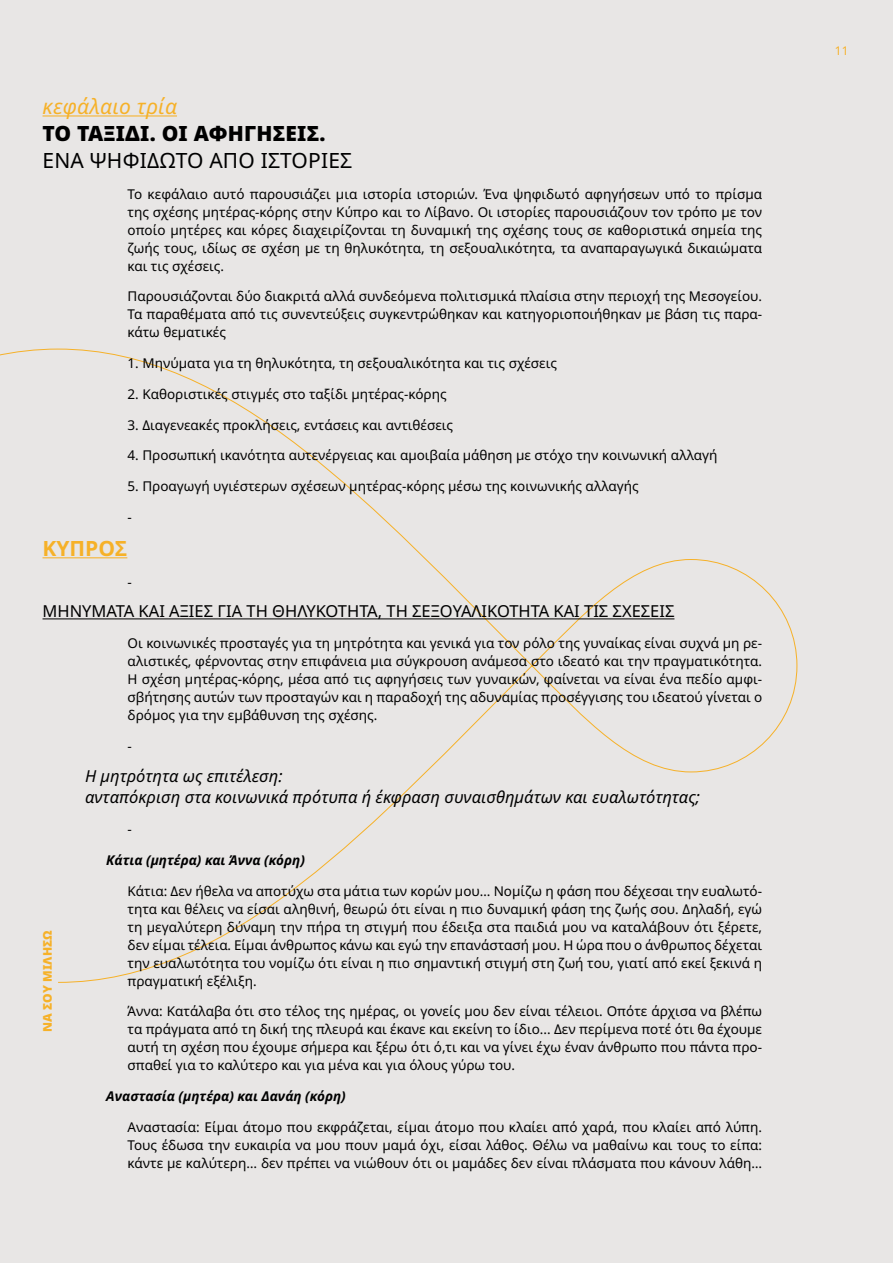
<style>
.page{position:relative;width:893px;height:1263px;background:#e8e6e5}
.page>*{position:absolute;margin:0;border:0;box-sizing:border-box;transform-origin:0 0}
.t1{font:21px "Noto Sans";letter-spacing:.01em;color:#000}
.t2{font:900 21px "Noto Sans";letter-spacing:.01em;color:#000}
.t3{font:italic 21px "Noto Sans";letter-spacing:.01em;color:#f6b128}
.t4{font:700 21px "Noto Sans";color:#f6b128}
.t5{font:italic 16.5px/21.8px "Noto Sans";color:#000}
.t6{font:16.5px "Noto Sans";color:#000}
.t7{font:13.5px/18px "Noto Sans";color:#000;text-align:justify}
.t8{font:italic 700 13.5px "Noto Sans";color:#000}
.t9{font:900 12px "Noto Sans";letter-spacing:.01em;color:#f6b128}
.t10{font:12px "Noto Sans";color:#f6b128}
</style>
<div class="page">
<svg style="left:0;top:348px;width:798px;height:635px"></svg>
<hr style="left:43px;top:115px;width:134px;height:1px;background:#f6b128">
<hr style="left:43px;top:557px;width:84px;height:1px;background:#f6b128">
<hr style="left:43px;top:618px;width:631px;height:1px;background:#000">
<h1 class="t3" style="left:43px;top:91px;width:136px">κεφάλαιο τρία</h1>
<h1 class="t2" style="left:43px;top:117px;width:285px">ΤΟ ΤΑΞΙΔΙ. ΟΙ ΑΦΗΓΗΣΕΙΣ.</h1>
<h1 class="t1" style="left:43px;top:145px;width:311px">ΕΝΑ ΨΗΦΙΔΩΤΟ ΑΠΟ ΙΣΤΟΡΙΕΣ</h1>
<p class="t7" style="left:128px;top:185px;width:636px">Το κεφάλαιο αυτό παρουσιάζει μια ιστορία ιστοριών. Ένα ψηφιδωτό αφηγήσεων υπό το πρίσμα της σχέσης μητέρας-κόρης στην Κύπρο και το Λίβανο. Οι ιστορίες παρουσιάζουν τον τρόπο με τον οποίο μητέρες και κόρες διαχειρίζονται τη δυναμική της σχέσης τους σε καθοριστικά σημεία της ζωής τους, ιδίως σε σχέση με τη θηλυκότητα, τη σεξουαλικότητα, τα αναπαραγωγικά δικαιώματα και τις σχέσεις.</p>
<p class="t7" style="left:128px;top:288px;width:636px">Παρουσιάζονται δύο διακριτά αλλά συνδεόμενα πολιτισμικά πλαίσια στην περιοχή της Μεσογείου.<br>Τα παραθέματα από τις συνεντεύξεις συγκεντρώθηκαν και κατηγοριοποιήθηκαν με βάση τις παρα&shy;κάτω θεματικές</p>
<p class="t7" style="left:128px;top:355px;width:431px">1. Μηνύματα για τη θηλυκότητα, τη σεξουαλικότητα και τις σχέσεις</p>
<p class="t7" style="left:128px;top:385px;width:321px">2. Καθοριστικές στιγμές στο ταξίδι μητέρας-κόρης</p>
<p class="t7" style="left:128px;top:416px;width:327px">3. Διαγενεακές προκλήσεις, εντάσεις και αντιθέσεις</p>
<p class="t7" style="left:128px;top:447px;width:591px">4. Προσωπική ικανότητα αυτενέργειας και αμοιβαία μάθηση με στόχο την κοινωνική αλλαγή</p>
<p class="t7" style="left:128px;top:478px;width:513px">5. Προαγωγή υγιέστερων σχέσεων μητέρας-κόρης μέσω της κοινωνικής αλλαγής</p>
<p class="t7" style="left:128px;top:508px;width:6px">-</p>
<h1 class="t4" style="left:43px;top:533px;width:86px">ΚΥΠΡΟΣ</h1>
<p class="t7" style="left:128px;top:573px;width:6px">-</p>
<p class="t6" style="left:43px;top:600px;width:633px">ΜΗΝΥΜΑΤΑ ΚΑΙ ΑΞΙΕΣ ΓΙΑ ΤΗ ΘΗΛΥΚΟΤΗΤΑ, ΤΗ ΣΕΞΟΥΑΛΙΚΟΤΗΤΑ ΚΑΙ ΤΙΣ ΣΧΕΣΕΙΣ</p>
<p class="t7" style="left:128px;top:634px;width:636px">Οι κοινωνικές προσταγές για τη μητρότητα και γενικά για τον ρόλο της γυναίκας είναι συχνά μη ρε&shy;αλιστικές, φέρνοντας στην επιφάνεια μια σύγκρουση ανάμεσα στο ιδεατό και την πραγματικότητα.<br>Η σχέση μητέρας-κόρης, μέσα από τις αφηγήσεις των γυναικών, φαίνεται να είναι ένα πεδίο αμφι&shy;σβήτησης αυτών των προσταγών και η παραδοχή της αδυναμίας προσέγγισης του ιδεατού γίνεται ο δρόμος για την εμβάθυνση της σχέσης.</p>
<p class="t7" style="left:128px;top:737px;width:6px">-</p>
<p class="t5" style="left:85px;top:765px;width:617px">Η μητρότητα ως επιτέλεση:<br>ανταπόκριση στα κοινωνικά πρότυπα ή έκφραση συναισθημάτων και ευαλωτότητας;</p>
<p class="t7" style="left:128px;top:820px;width:6px">-</p>
<p class="t8" style="left:106px;top:850px;width:200px">Κάτια (μητέρα) και Άννα (κόρη)</p>
<p class="t7" style="left:128px;top:882px;width:636px">Κάτια: Δεν ήθελα να αποτύχω στα μάτια των κορών μου… Νομίζω η φάση που δέχεσαι την ευαλωτό&shy;τητα και θέλεις να είσαι αληθινή, θεωρώ ότι είναι η πιο δυναμική φάση της ζωής σου. Δηλαδή, εγώ τη μεγαλύτερη δύναμη την πήρα τη στιγμή που έδειξα στα παιδιά μου να καταλάβουν ότι ξέρετε, δεν είμαι τέλεια. Είμαι άνθρωπος κάνω και εγώ την επανάστασή μου. Η ώρα που ο άνθρωπος δέχεται την ευαλωτότητα του νομίζω ότι είναι η πιο σημαντική στιγμή στη ζωή του, γιατί από εκεί ξεκινά η πραγματική εξέλιξη.</p>
<p class="t7" style="left:128px;top:1003px;width:636px">Άννα: Κατάλαβα ότι στο τέλος της ημέρας, οι γονείς μου δεν είναι τέλειοι. Οπότε άρχισα να βλέπω τα πράγματα από τη δική της πλευρά και έκανε και εκείνη το ίδιο... Δεν περίμενα ποτέ ότι θα έχουμε αυτή τη σχέση που έχουμε σήμερα και ξέρω ότι ό,τι και να γίνει έχω έναν άνθρωπο που πάντα προ&shy;σπαθεί για το καλύτερο και για μένα και για όλους γύρω του.</p>
<p class="t8" style="left:106px;top:1087px;width:241px">Αναστασία (μητέρα) και Δανάη (κόρη)</p>
<p class="t7" style="left:128px;top:1118px;width:636px">Αναστασία: Είμαι άτομο που εκφράζεται, είμαι άτομο που κλαίει από χαρά, που κλαίει από λύπη.<br>Τους έδωσα την ευκαιρία να μου πουν μαμά όχι, είσαι λάθος. Θέλω να μαθαίνω και τους το είπα: κάντε με καλύτερη… δεν πρέπει να νιώθουν ότι οι μαμάδες δεν είναι πλάσματα που κάνουν λάθη…</p>
<p class="t9" style="left:38px;top:1032px;width:104px;rotate:-90deg">ΝΑ ΣΟΥ ΜΙΛΗΣΩ</p>
<p class="t10" style="left:835px;top:43px;width:15px">11</p>
</div>
